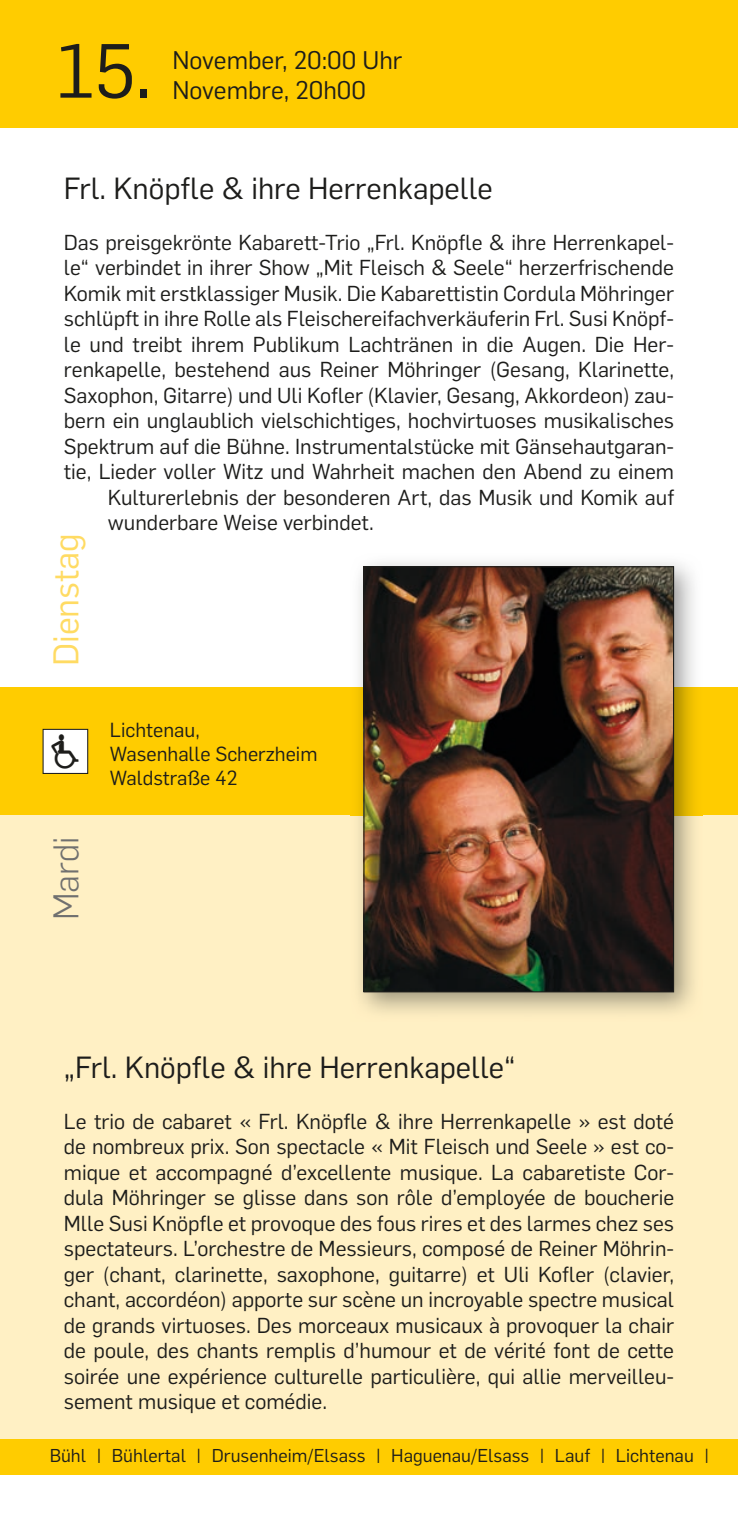
<style>
.page{position:relative;width:738px;height:1517px;background:#fff}
.page>*{position:absolute;margin:0;border:0;box-sizing:border-box;transform-origin:0 0}
.t1{font:75px "Flama";color:#1d1d1b}
.t2{font:35px "Flama";color:#ffdb63}
.t3{font:300 35px "Flama";color:#70706f}
.t4{font:30px "Flama";color:#1d1d1b}
.t5{font:25px/30px "Flama";color:#1d1d1b}
.t6{font:21.25px/25.5px "Flama";color:#1d1d1b;text-align:justify}
.t7{font:20px/24px "Flama";color:#1d1d1b}
.t8{font:18.25px "Flama";color:#1d1d1b}
</style>
<div class="page">
<div style="left:0;top:815px;width:737px;height:625px;background:#fff0c4"></div>
<div style="left:0;top:1439px;width:737px;height:35px;background:#fc0"></div>
<div style="left:0;top:0;width:737px;height:128px;background:#fc0"></div>
<div style="left:0;top:687px;width:737px;height:128px;background:#fc0"></div>
<div style="left:43px;top:729px;width:45px;height:44px;background:#fff"></div>
<div style="left:43px;top:729px;width:45px;height:45px;border:1px solid #1d1d1b"></div>
<img style="left:350px;top:562px;width:352px;height:451px">
<img style="left:365px;top:568px;width:306px;height:422px">
<div style="left:363px;top:566px;width:310px;height:426px;border:1px solid #1d1d1b"></div>
<h1 class="t1" style="left:57px;top:19px;width:97px">15.</h1>
<p class="t5" style="left:172px;top:44px;width:231px">November, 20:00 Uhr<br>Novembre, 20h00</p>
<h3 class="t4" style="left:64px;top:167px;width:430px">Frl. Knöpfle &amp; ihre Herrenkapelle</h3>
<p class="t6" style="left:64px;top:228px;width:611px">Das preisgekrönte Kabarett-Trio „Frl. Knöpfle &amp; ihre Herrenkapel-</p>
<p class="t6" style="left:64px;top:253px;width:611px">le“ verbindet in ihrer Show „Mit Fleisch &amp; Seele“ herzerfrischende</p>
<p class="t6" style="left:64px;top:279px;width:611px">Komik mit erstklassiger Musik. Die Kabarettistin Cordula Möhringer</p>
<p class="t6" style="left:64px;top:304px;width:611px">schlüpft in ihre Rolle als Fleischereifachverkäuferin Frl. Susi Knöpf-</p>
<p class="t6" style="left:64px;top:330px;width:611px">le und treibt ihrem Publikum Lachtränen in die Augen. Die Her-</p>
<p class="t6" style="left:64px;top:355px;width:611px">renkapelle, bestehend aus Reiner Möhringer (Gesang, Klarinette,</p>
<p class="t6" style="left:64px;top:381px;width:611px">Saxophon, Gitarre) und Uli Kofler (Klavier, Gesang, Akkordeon) zau-</p>
<p class="t6" style="left:64px;top:406px;width:611px">bern ein unglaublich vielschichtiges, hochvirtuoses musikalisches</p>
<p class="t6" style="left:64px;top:432px;width:611px">Spektrum auf die Bühne. Instrumentalstücke mit Gänsehautgaran-</p>
<p class="t6" style="left:64px;top:457px;width:611px">tie, Lieder voller Witz und Wahrheit machen den Abend zu einem</p>
<p class="t6" style="left:108px;top:483px;width:567px">Kulturerlebnis der besonderen Art, das Musik und Komik auf</p>
<p class="t6" style="left:108px;top:508px;width:267px">wunderbare Weise verbindet.</p>
<h2 class="t2" style="left:42px;top:666px;width:134px;rotate:-90deg">Dienstag</h2>
<h2 class="t3" style="left:42px;top:920px;width:85px;rotate:-90deg">Mardi</h2>
<p class="t7" style="left:110px;top:716px;width:209px">Lichtenau,<br>Wasenhalle Scherzheim<br>Waldstraße 42</p>
<h3 class="t4" style="left:64px;top:1046px;width:453px">„Frl. Knöpfle &amp; ihre Herrenkapelle“</h3>
<p class="t6" style="left:64px;top:1107px;width:611px">Le trio de cabaret « Frl. Knöpfle &amp; ihre Herrenkapelle » est doté de nombreux prix. Son spectacle « Mit Fleisch und Seele » est co&shy;mique et accompagné d’excellente musique. La cabaretiste Cor&shy;dula Möhringer se glisse dans son rôle d’employée de boucherie Mlle Susi Knöpfle et provoque des fous rires et des larmes chez ses spectateurs. L’orchestre de Messieurs, composé de Reiner Möhrin&shy;ger (chant, clarinette, saxophone, guitarre) et Uli Kofler (clavier, chant, accordéon) apporte sur scène un incroyable spectre musical de grands virtuoses. Des morceaux musicaux à provoquer la chair de poule, des chants remplis d’humour et de vérité font de cette soirée une expérience culturelle particulière, qui allie merveilleu&shy;sement musique et comédie.</p>
<p class="t8" style="left:50px;top:1442px;width:661px">Bühl | Bühlertal | Drusenheim/Elsass | Haguenau/Elsass | Lauf | Lichtenau |</p>
</div>
